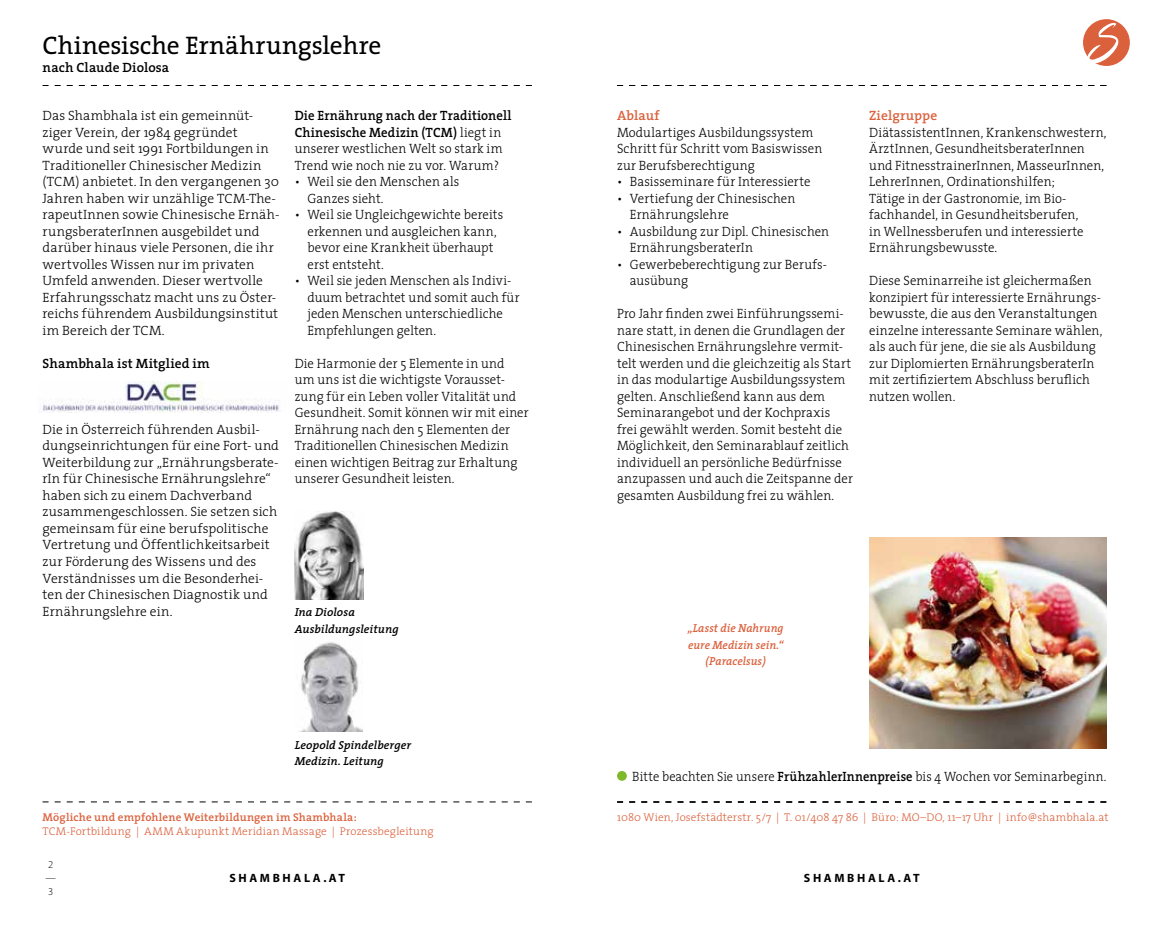
<style>
.page{position:relative;width:1149px;height:930px;background:#fff}
.page>*{position:absolute;margin:0;border:0;box-sizing:border-box;transform-origin:0 0}
.t1{font:25.5px "The Serif";letter-spacing:-.005em;color:#000}
.t2{font:300 13.5px/16.5px "The Serif";letter-spacing:.01em;color:#000;scale:.95 1}
.t3{font:300 13.5px/16.5px "The Serif";letter-spacing:.01em;color:#000}
.t4{font:300 13.5px "The Serif";letter-spacing:.01em;color:#000;scale:.93 1}
.t5{font:600 13.5px "The Serif";letter-spacing:.01em;color:#000}
.t6{font:600 13.5px "The Serif";letter-spacing:.005em;color:#db613d}
.t7{font:700 12px "Myriad Pro";letter-spacing:.22em;color:#000}
.t8{font:italic 600 11.7px/16.5px "The Serif";letter-spacing:.005em;color:#000}
.t9{font:italic 600 11.7px/16.5px "The Serif";letter-spacing:.005em;color:#db613d;text-align:center;scale:.95 1}
.t10{font:300 11.25px "The Serif";letter-spacing:.01em;color:#db613d}
.t11{font:600 11.25px "The Serif";letter-spacing:.01em;color:#db613d}
.t12{font:300 10.5px "Myriad Pro";color:#000}
.s1{font-weight:600}
</style>
<div class="page">
<div style="left:1082px;top:19px;width:47px;height:47px;background:#db613d;border-radius:50%"></div>
<svg style="left:1082px;top:23px;width:38px;height:40px"></svg>
<svg style="left:617px;top:85px;width:489px;height:1px"></svg>
<svg style="left:617px;top:801px;width:489px;height:1px"></svg>
<svg style="left:43px;top:85px;width:488px;height:1px"></svg>
<svg style="left:43px;top:801px;width:488px;height:1px"></svg>
<div style="left:617px;top:770px;width:9px;height:10px;background:#7db928;border-radius:50%"></div>
<img style="left:42px;top:381px;width:239px;height:31px">
<img style="left:301px;top:642px;width:61px;height:89px">
<img style="left:869px;top:537px;width:237px;height:210px">
<img style="left:294px;top:510px;width:70px;height:88px">
<h1 class="t1" style="left:43px;top:24px;width:340px">Chinesische Ernährungslehre</h1>
<p class="t5" style="left:43px;top:56px;width:128px">nach Claude Diolosa</p>
<p class="t2" style="left:294px;top:107px;width:230px"><span class="s1">Die Ernährung nach der Traditionell Chinesische Medizin (TCM)</span> liegt in unserer westlichen Welt so stark im Trend wie noch nie zu vor. Warum?</p>
<p class="t2" style="left:307px;top:173px;width:161px;text-indent:-13px">• Weil sie den Menschen als<br>Ganzes sieht.</p>
<p class="t2" style="left:307px;top:206px;width:207px;text-indent:-13px">• Weil sie Ungleichgewichte bereits erkennen und ausgleichen kann, bevor eine Krankheit überhaupt erst entsteht.</p>
<p class="t2" style="left:307px;top:272px;width:225px;text-indent:-13px">• Weil sie jeden Menschen als Indivi&shy;duum betrachtet und somit auch für jeden Menschen unterschiedliche<br>Empfehlungen gelten.</p>
<p class="t2" style="left:294px;top:354px;width:248px">Die Harmonie der 5 Elemente in und<br>um uns ist die wichtigste Vorausset&shy;zung für ein Leben voller Vitalität und Gesundheit. Somit können wir mit einer Ernährung nach den 5 Elementen der Traditionellen Chinesischen Medizin einen wichtigen Beitrag zur Erhaltung unserer Gesundheit leisten.</p>
<p class="t3" style="left:43px;top:107px;width:238px">Das Shambhala ist ein gemeinnüt&shy;ziger Verein, der 1984 gegründet wurde und seit 1991 Fortbildungen in Traditioneller Chinesischer Medizin (TCM) anbietet. In den vergangenen 30<br>Jahren haben wir unzählige TCM-The&shy;rapeutInnen sowie Chinesische Ernäh&shy;rungsberaterInnen ausgebildet und darüber hinaus viele Personen, die ihr wertvolles Wissen nur im privaten Umfeld anwenden. Dieser wertvolle Erfahrungsschatz macht uns zu Öster&shy;reichs führendem Ausbildungsinstitut im Bereich der TCM.</p>
<p class="t5" style="left:43px;top:352px;width:169px">Shambhala ist Mitglied im</p>
<p class="t3" style="left:43px;top:420px;width:238px">Die in Österreich führenden Ausbil&shy;dungseinrichtungen für eine Fort- und Weiterbildung zur „Ernährungsberate&shy;rIn für Chinesische Ernährungslehre“ haben sich zu einem Dachverband zusammengeschlossen. Sie setzen sich gemeinsam für eine berufspolitische Vertretung und Öffentlichkeitsarbeit zur Förderung des Wissens und des Verständnisses um die Besonderhei&shy;ten der Chinesischen Diagnostik und Ernährungslehre ein.</p>
<p class="t8" style="left:294px;top:603px;width:105px">Ina Diolosa<br>Ausbildungsleitung</p>
<p class="t8" style="left:294px;top:735px;width:118px">Leopold Spindelberger<br>Medizin. Leitung</p>
<p class="t11" style="left:43px;top:807px;width:315px">Mögliche und empfohlene Weiterbildungen im Shambhala:</p>
<p class="t10" style="left:43px;top:821px;width:392px">TCM-Fortbildung | AMM Akupunkt Meridian Massage | Prozessbegleitung</p>
<p class="t6" style="left:617px;top:104px;width:44px">Ablauf</p>
<p class="t2" style="left:617px;top:123px;width:217px">Modulartiges Ausbildungssystem<br>Schritt für Schritt vom Basiswissen zur Berufsberechtigung</p>
<p class="t2" style="left:617px;top:173px;width:205px">• Basisseminare für Interessierte</p>
<p class="t2" style="left:629px;top:189px;width:176px;text-indent:-13px">• Vertiefung der Chinesischen<br>Ernährungslehre</p>
<p class="t2" style="left:629px;top:222px;width:211px;text-indent:-13px">• Ausbildung zur Dipl. Chinesischen<br>ErnährungsberaterIn</p>
<p class="t2" style="left:629px;top:255px;width:209px;text-indent:-13px">• Gewerbeberechtigung zur Berufs&shy;ausübung</p>
<p class="t2" style="left:617px;top:305px;width:250px">Pro Jahr finden zwei Einführungssemi&shy;nare statt, in denen die Grundlagen der Chinesischen Ernährungslehre vermit&shy;telt werden und die gleichzeitig als Start in das modulartige Ausbildungssystem gelten. Anschließend kann aus dem Seminarangebot und der Kochpraxis frei gewählt werden. Somit besteht die Möglichkeit, den Seminarablauf zeitlich individuell an persönliche Bedürfnisse anzupassen und auch die Zeitspanne der gesamten Ausbildung frei zu wählen.</p>
<p class="t6" style="left:868px;top:104px;width:70px">Zielgruppe</p>
<p class="t2" style="left:868px;top:123px;width:251px">DiätassistentInnen, Krankenschwestern, ÄrztInnen, GesundheitsberaterInnen und FitnesstrainerInnen, MasseurInnen, LehrerInnen, Ordinationshilfen;<br>Tätige in der Gastronomie, im Bio&shy;fachhandel, in Gesundheitsberufen,<br>in Wellnessberufen und interessierte Ernährungsbewusste.</p>
<p class="t2" style="left:868px;top:272px;width:247px">Diese Seminarreihe ist gleichermaßen konzipiert für interessierte Ernährungs&shy;bewusste, die aus den Veranstaltungen einzelne interessante Seminare wählen, als auch für jene, die sie als Ausbildung zur Diplomierten ErnährungsberaterIn mit zertifiziertem Abschluss beruflich nutzen wollen.</p>
<p class="t9" style="left:687px;top:619px;width:102px">„Lasst die Nahrung eure Medizin sein.“ (Paracelsus)</p>
<p class="t4" style="left:632px;top:764px;width:511px">Bitte beachten Sie unsere <span class="s1">FrühzahlerInnenpreise</span> bis 4 Wochen vor Seminarbeginn.</p>
<p class="t10" style="left:617px;top:807px;width:493px">1080 Wien, Josefstädterstr. 5/7 | T. 01/408 47 86 | Büro: MO–DO, 11–17 Uhr | info@shambhala.at</p>
<p class="t12" style="left:48px;top:858px;width:7px">2</p>
<p class="t12" style="left:48px;top:885px;width:7px">3</p>
<p class="t7" style="left:229px;top:870px;width:117px">SHAMBHALA.AT</p>
<p class="t7" style="left:803px;top:870px;width:117px">SHAMBHALA.AT</p>
</div>
